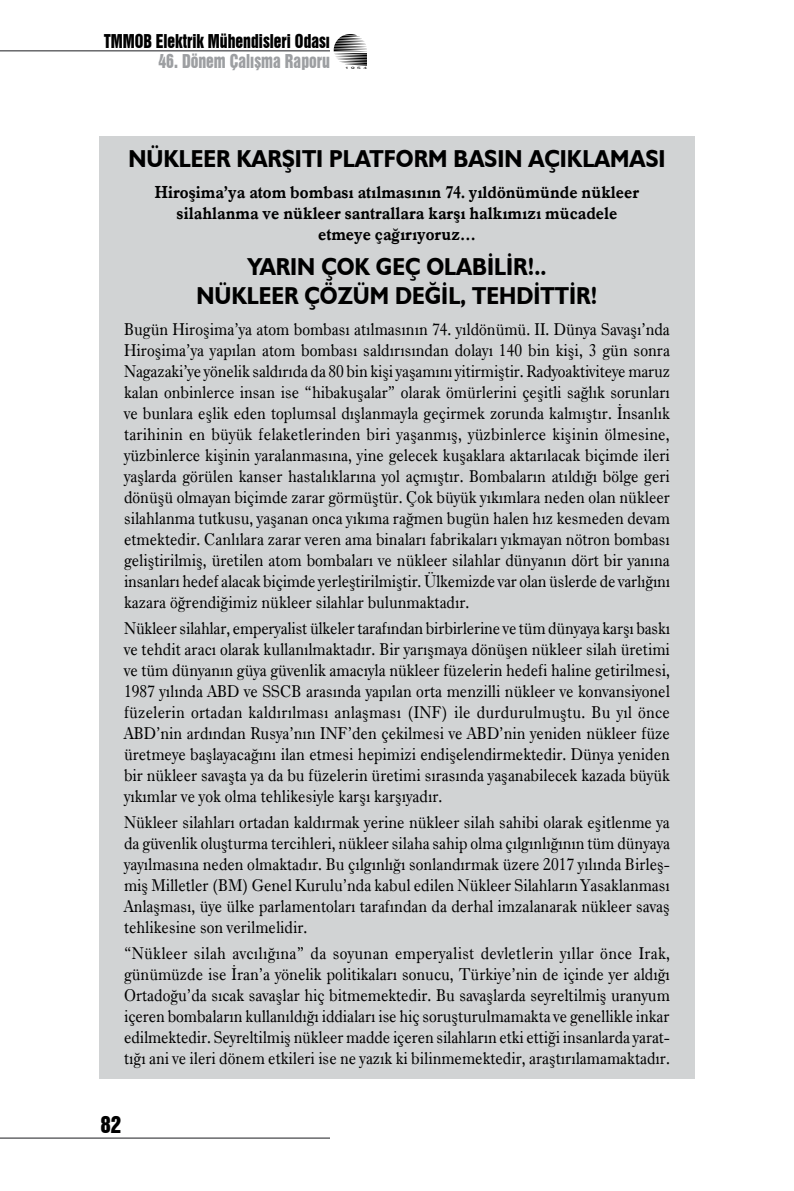
<style>
.page{position:relative;width:794px;height:1191px;background:#fff}
.page>*{position:absolute;margin:0;border:0;box-sizing:border-box;transform-origin:0 0}
.t1{font:700 24.5px/29.4px "Humanist 521 BT";color:#000;text-align:center;scale:.9 1}
.t2{font:21px "Swiss 921 BT Regular A";color:#000}
.t3{font:17.5px/21px "Dutch 766 BT Roman A";color:#000;text-align:justify;scale:.9 1}
.t4{font:17.5px/21px "Dutch 766 BT Bold A";color:#000;text-align:center;scale:.9 1}
.t5{font:17.5px "Swiss 921 BT Regular A";color:#000;scale:.9 1}
.t6{font:17.5px "Swiss 921 BT Regular A";color:#9d9fa2;scale:.9 1}
.t7{font:3.32px "Swiss 721 BT";color:#000;scale:2 1}
</style>
<div class="page">
<hr style="left:0;top:50px;width:330px;height:1px;background:#1b1c20">
<hr style="left:0;top:1137px;width:330px;height:1px;background:#1b1c20">
<svg style="left:334px;top:34px;width:33px;height:32px"></svg>
<div style="left:99px;top:136px;width:595px;height:943px;background:#d1d3d4"></div>
<p class="t5" style="left:104px;top:30px;width:252px">TMMOB Elektrik Mühendisleri Odası</p>
<p class="t6" style="left:158px;top:50px;width:192px">46. Dönem Çalışma Raporu</p>
<p class="t7" style="left:345px;top:66px;width:12px">1954</p>
<h1 class="t1" style="left:128px;top:144px;width:598px">NÜKLEER KARŞITI PLATFORM BASIN AÇIKLAMASI</h1>
<p class="t4" style="left:155px;top:182px;width:540px">Hiroşima’ya atom bombası atılmasının 74. yıldönümünde nükleer silahlanma ve nükleer santrallara karşı halkımızı mücadele etmeye çağırıyoruz…</p>
<h1 class="t1" style="left:196px;top:251px;width:447px">YARIN ÇOK GEÇ OLABİLİR!..<br>NÜKLEER ÇÖZÜM DEĞİL, TEHDİTTİR!</h1>
<p class="t3" style="left:124px;top:318px;width:608px">Bugün Hiroşima’ya atom bombası atılmasının 74. yıldönümü. II. Dünya Savaşı’nda Hiroşima’ya yapılan atom bombası saldırısından dolayı 140 bin kişi, 3 gün sonra Nagazaki’ye yönelik saldırıda da 80 bin kişi yaşamını yitirmiştir. Radyoaktiviteye maruz kalan onbinlerce insan ise “hibakuşalar” olarak ömürlerini çeşitli sağlık sorunları ve bunlara eşlik eden toplumsal dışlanmayla geçirmek zorunda kalmıştır. İnsanlık tarihinin en büyük felaketlerinden biri yaşanmış, yüzbinlerce kişinin ölmesine, yüzbinlerce kişinin yaralanmasına, yine gelecek kuşaklara aktarılacak biçimde ileri yaşlarda görülen kanser hastalıklarına yol açmıştır. Bombaların atıldığı bölge geri dönüşü olmayan biçimde zarar görmüştür. Çok büyük yıkımlara neden olan nükleer silahlanma tutkusu, yaşanan onca yıkıma rağmen bugün halen hız kesmeden devam etmektedir. Canlılara zarar veren ama binaları fabrikaları yıkmayan nötron bombası geliştirilmiş, üretilen atom bombaları ve nükleer silahlar dünyanın dört bir yanına insanları hedef alacak biçimde yerleştirilmiştir. Ülkemizde var olan üslerde de varlığını kazara öğrendiğimiz nükleer silahlar bulunmaktadır.</p>
<p class="t3" style="left:124px;top:617px;width:608px">Nükleer silahlar, emperyalist ülkeler tarafından birbirlerine ve tüm dünyaya karşı baskı ve tehdit aracı olarak kullanılmaktadır. Bir yarışmaya dönüşen nükleer silah üretimi ve tüm dünyanın güya güvenlik amacıyla nükleer füzelerin hedefi haline getirilmesi, 1987 yılında ABD ve SSCB arasında yapılan orta menzilli nükleer ve konvansiyonel füzelerin ortadan kaldırılması anlaşması (INF) ile durdurulmuştu. Bu yıl önce ABD’nin ardından Rusya’nın INF’den çekilmesi ve ABD’nin yeniden nükleer füze üretmeye başlayacağını ilan etmesi hepimizi endişelendirmektedir. Dünya yeniden bir nükleer savaşta ya da bu füzelerin üretimi sırasında yaşanabilecek kazada büyük yıkımlar ve yok olma tehlikesiyle karşı karşıyadır.</p>
<p class="t3" style="left:124px;top:811px;width:608px">Nükleer silahları ortadan kaldırmak yerine nükleer silah sahibi olarak eşitlenme ya da güvenlik oluşturma tercihleri, nükleer silaha sahip olma çılgınlığının tüm dünyaya yayılmasına neden olmaktadır. Bu çılgınlığı sonlandırmak üzere 2017 yılında Birleş&shy;miş Milletler (BM) Genel Kurulu’nda kabul edilen Nükleer Silahların Yasaklanması Anlaşması, üye ülke parlamentoları tarafından da derhal imzalanarak nükleer savaş tehlikesine son verilmelidir.</p>
<p class="t3" style="left:124px;top:942px;width:608px">“Nükleer silah avcılığına” da soyunan emperyalist devletlerin yıllar önce Irak, günümüzde ise İran’a yönelik politikaları sonucu, Türkiye’nin de içinde yer aldığı Ortadoğu’da sıcak savaşlar hiç bitmemektedir. Bu savaşlarda seyreltilmiş uranyum içeren bombaların kullanıldığı iddiaları ise hiç soruşturulmamakta ve genellikle inkar edilmektedir. Seyreltilmiş nükleer madde içeren silahların etki ettiği insanlarda yarat&shy;tığı ani ve ileri dönem etkileri ise ne yazık ki bilinmemektedir, araştırılamamaktadır.</p>
<p class="t2" style="left:100px;top:1110px;width:22px">82</p>
</div>
